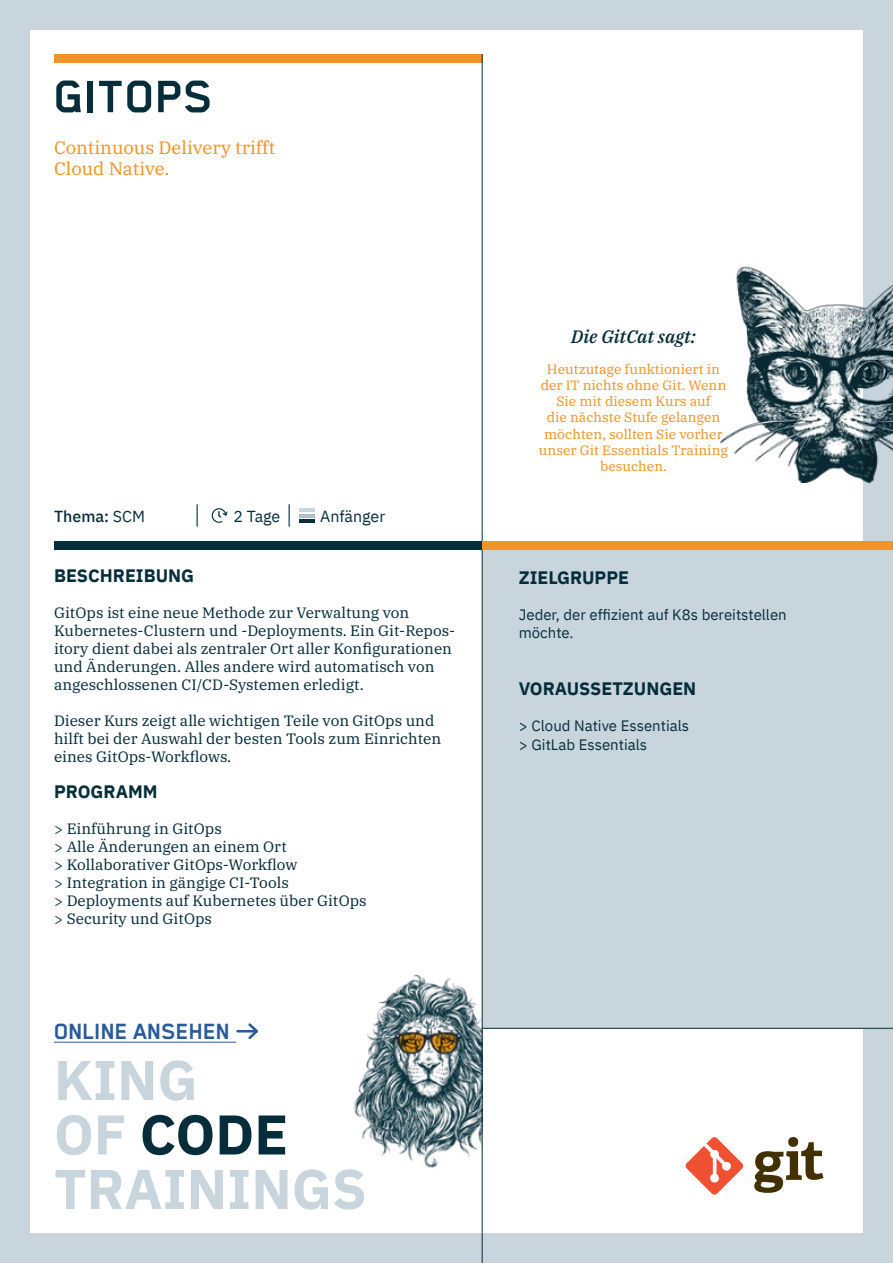
<style>
.page{position:relative;width:893px;height:1263px;background:#fff}
.page>*{position:absolute;margin:0;border:0;box-sizing:border-box;transform-origin:0 0}
.t1{font:700 55.95px/54.4px "IBM Plex Sans";color:#c8d5dd}
.t2{font:700 52.5px "Blender Pro";color:#062e3a}
.t3{font:700 25.5px "Blender Pro";letter-spacing:-.01em;color:#275b9b}
.t4{font:700 18px "IBM Plex Sans";color:#062e3a}
.t5{font:18px/21.6px "IBM Plex Serif";color:#f39325}
.t6{font:italic 500 18px "IBM Plex Serif";color:#062e3a}
.t7{font:15.9px "IBM Plex Sans";color:#062e3a}
.t8{font:500 15.9px "IBM Plex Sans";color:#062e3a}
.t9{font:15px/18px "IBM Plex Serif";color:#062e3a}
.t10{font:15px/18px "IBM Plex Sans";color:#062e3a}
.t11{font:13.5px/16.2px "IBM Plex Serif";color:#f39325;text-align:center}
.s1{font-weight:400}
.s2{color:#062e3a}
</style>
<div class="page">
<div style="left:482px;top:545px;width:391px;height:483px;background:#c8d5dd"></div>
<div style="left:0;top:0;width:893px;height:1263px;border:30px solid #c8d5dd"></div>
<div style="left:54px;top:54px;width:428px;height:9px;background:#f39325"></div>
<div style="left:54px;top:541px;width:428px;height:9px;background:#062e3a"></div>
<hr style="left:482px;top:54px;width:1px;height:1209px;background:#062e3a">
<hr style="left:482px;top:1028px;width:411px;height:1px;background:#062e3a">
<div style="left:482px;top:541px;width:411px;height:9px;background:#f39325"></div>
<img style="left:353px;top:966px;width:129px;height:206px">
<svg style="left:197px;top:504px;width:1px;height:23px"></svg>
<svg style="left:289px;top:504px;width:1px;height:23px"></svg>
<svg style="left:211px;top:508px;width:17px;height:15px"></svg>
<hr style="left:299px;top:519px;width:16px;height:4px;background:#062e3a">
<hr style="left:299px;top:514px;width:16px;height:3px;background:#aec0ca">
<hr style="left:299px;top:508px;width:16px;height:4px;background:#c8d5dd">
<img style="left:721px;top:267px;width:172px;height:215px">
<hr style="left:54px;top:1042px;width:182px;height:1px;background:#275b9b">
<hr style="left:237px;top:1030px;width:20px;height:2px;background:#275b9b">
<svg style="left:246px;top:1023px;width:12px;height:16px"></svg>
<svg style="left:754px;top:1137px;width:69px;height:56px"></svg>
<svg style="left:685px;top:1137px;width:58px;height:58px"></svg>
<h2 class="t2" style="left:54px;top:68px;width:162px">GITOPS</h2>
<p class="t5" style="left:54px;top:135px;width:223px">Continuous Delivery trifft<br>Cloud Native.</p>
<p class="t8" style="left:54px;top:504px;width:93px">Thema: <span class="s1">SCM</span></p>
<p class="t7" style="left:233px;top:504px;width:48px">2 Tage</p>
<p class="t7" style="left:320px;top:504px;width:67px">Anfänger</p>
<p class="t4" style="left:54px;top:562px;width:142px">BESCHREIBUNG</p>
<p class="t9" style="left:54px;top:603px;width:403px">GitOps ist eine neue Methode zur Verwaltung von Kubernetes-Clustern und -Deployments. Ein Git-Repos&shy;itory dient dabei als zentraler Ort aller Konfigurationen und Änderungen. Alles andere wird automatisch von angeschlossenen CI/CD-Systemen erledigt.</p>
<p class="t9" style="left:54px;top:711px;width:389px">Dieser Kurs zeigt alle wichtigen Teile von GitOps und hilft bei der Auswahl der besten Tools zum Einrichten eines GitOps-Workflows.</p>
<p class="t4" style="left:54px;top:778px;width:105px">PROGRAMM</p>
<p class="t9" style="left:54px;top:819px;width:314px">&gt; Einführung in GitOps<br>&gt; Alle Änderungen an einem Ort<br>&gt; Kollaborativer GitOps-Workflow<br>&gt; Integration in gängige CI-Tools<br>&gt; Deployments auf Kubernetes über GitOps &gt; Security und GitOps</p>
<h3 class="t3" style="left:54px;top:1017px;width:178px">ONLINE ANSEHEN</h3>
<h1 class="t1" style="left:54px;top:1048px;width:314px">KING<br>OF <span class="s2">CODE<br></span>TRAININGS</h1>
<p class="t6" style="left:571px;top:322px;width:126px">Die GitCat sagt:</p>
<p class="t11" style="left:539px;top:360px;width:191px">Heutzutage funktioniert in der IT nichts ohne Git. Wenn<br>Sie mit diesem Kurs auf<br>die nächste Stufe gelangen möchten, sollten Sie vorher unser Git Essentials Training besuchen.</p>
<p class="t4" style="left:519px;top:563px;width:112px">ZIELGRUPPE</p>
<p class="t10" style="left:519px;top:604px;width:269px">Jeder, der effizient auf K8s bereitstellen möchte.</p>
<p class="t4" style="left:519px;top:675px;width:179px">VORAUSSETZUNGEN</p>
<p class="t10" style="left:519px;top:716px;width:172px">&gt; Cloud Native Essentials &gt; GitLab Essentials</p>
</div>
